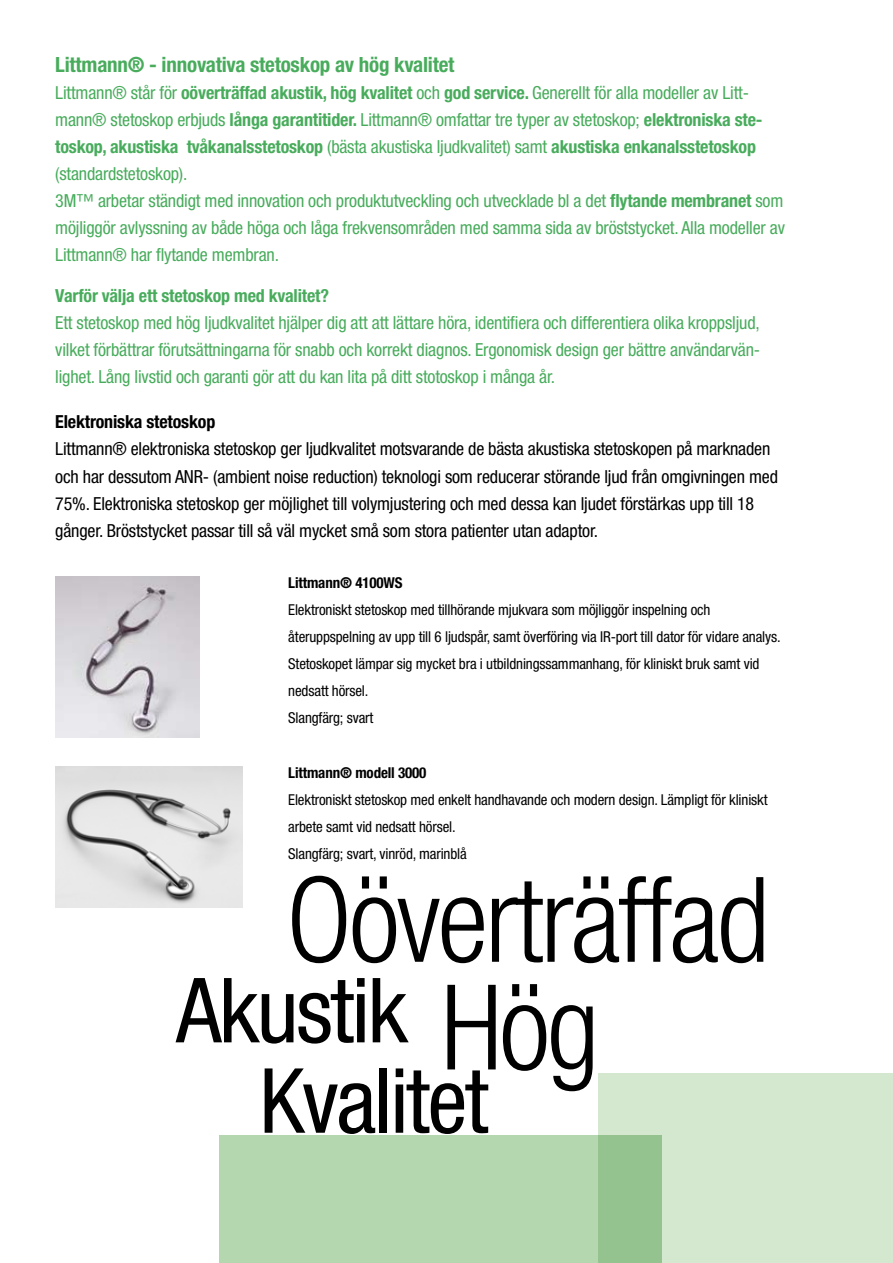
<style>
.page{position:relative;width:893px;height:1263px;background:#fff}
.page>*{position:absolute;margin:0;border:0;box-sizing:border-box;transform-origin:0 0}
.t1{font:300 condensed 118.5px "Helvetica Neue LT Std";letter-spacing:-.025em;color:#000}
.t2{font:condensed 90px "Helvetica Neue LT Std";letter-spacing:-.025em;color:#000}
.t3{font:700 condensed 21px "Helvetica Neue LT Std";letter-spacing:-.01em;color:#48ac5c}
.t4{font:condensed 18px/27px "Helvetica Neue LT Std";letter-spacing:-.01em;color:#48ac5c}
.t5{font:condensed 18px/27px "Helvetica Neue LT Std";letter-spacing:-.01em;color:#000}
.t6{font:700 condensed 18px "Helvetica Neue LT Std";letter-spacing:-.01em;color:#48ac5c}
.t7{font:700 condensed 18px "Helvetica Neue LT Std";letter-spacing:-.01em;color:#000}
.t8{font:condensed 15px/27px "Helvetica Neue LT Std";letter-spacing:-.01em;color:#000}
.t9{font:700 condensed 15px "Helvetica Neue LT Std";letter-spacing:-.01em;color:#000}
.s1{font-weight:700}
</style>
<div class="page">
<div style="left:220px;top:1135px;width:442px;height:128px;background:#b4d7b0"></div>
<div style="left:598px;top:1074px;width:295px;height:189px;background:#d4e8d0"></div>
<img style="left:55px;top:577px;width:145px;height:160px">
<img style="left:55px;top:767px;width:187px;height:140px">
<p class="t3" style="left:55px;top:52px;width:401px">Littmann® - innovativa stetoskop av hög kvalitet</p>
<p class="t4" style="left:55px;top:79px;width:731px">Littmann® står för <span class="s1">oöverträffad akustik, hög kvalitet</span> och <span class="s1">god service.</span> Generellt för alla modeller av Litt&shy;mann® stetoskop erbjuds <span class="s1">långa garantitider.</span> Littmann® omfattar tre typer av stetoskop; <span class="s1">elektroniska ste&shy;toskop, akustiska tvåkanalsstetoskop</span> (bästa akustiska ljudkvalitet) samt <span class="s1">akustiska enkanalsstetoskop </span>(standardstetoskop).<br>3M™ arbetar ständigt med innovation och produktutveckling och utvecklade bl a det <span class="s1">flytande membranet</span> som möjliggör avlyssning av både höga och låga frekvensområden med samma sida av bröststycket. Alla modeller av Littmann® har flytande membran.</p>
<p class="t6" style="left:55px;top:284px;width:275px">Varför välja ett stetoskop med kvalitet?</p>
<p class="t4" style="left:55px;top:309px;width:706px;text-align:justify">Ett stetoskop med hög ljudkvalitet hjälper dig att att lättare höra, identifiera och differentiera olika kroppsljud, vilket förbättrar förutsättningarna för snabb och korrekt diagnos. Ergonomisk design ger bättre användarvän&shy;lighet. Lång livstid och garanti gör att du kan lita på ditt stotoskop i många år.</p>
<p class="t7" style="left:55px;top:411px;width:162px">Elektroniska stetoskop</p>
<p class="t5" style="left:55px;top:435px;width:724px">Littmann® elektroniska stetoskop ger ljudkvalitet motsvarande de bästa akustiska stetoskopen på marknaden och har dessutom ANR- (ambient noise reduction) teknologi som reducerar störande ljud från omgivningen med 75%. Elektroniska stetoskop ger möjlighet till volymjustering och med dessa kan ljudet förstärkas upp till 18 gånger. Bröststycket passar till så väl mycket små som stora patienter utan adaptor.</p>
<p class="t9" style="left:288px;top:573px;width:116px">Littmann® 4100WS</p>
<p class="t8" style="left:288px;top:596px;width:494px">Elektroniskt stetoskop med tillhörande mjukvara som möjliggör inspelning och återuppspelning av upp till 6 ljudspår, samt överföring via IR-port till dator för vidare analys.<br>Stetoskopet lämpar sig mycket bra i utbildningssammanhang, för kliniskt bruk samt vid nedsatt hörsel.<br>Slangfärg; svart</p>
<p class="t9" style="left:288px;top:763px;width:140px">Littmann® modell 3000</p>
<p class="t8" style="left:288px;top:786px;width:481px">Elektroniskt stetoskop med enkelt handhavande och modern design. Lämpligt för kliniskt arbete samt vid nedsatt hörsel.<br>Slangfärg; svart, vinröd, marinblå</p>
<h1 class="t1" style="left:286px;top:852px;width:485px">Oöverträffad</h1>
<h2 class="t2" style="left:176px;top:958px;width:233px">Akustik</h2>
<h1 class="t1" style="left:441px;top:959px;width:160px">Hög</h1>
<h2 class="t2" style="left:259px;top:1049px;width:231px">Kvalitet</h2>
</div>
